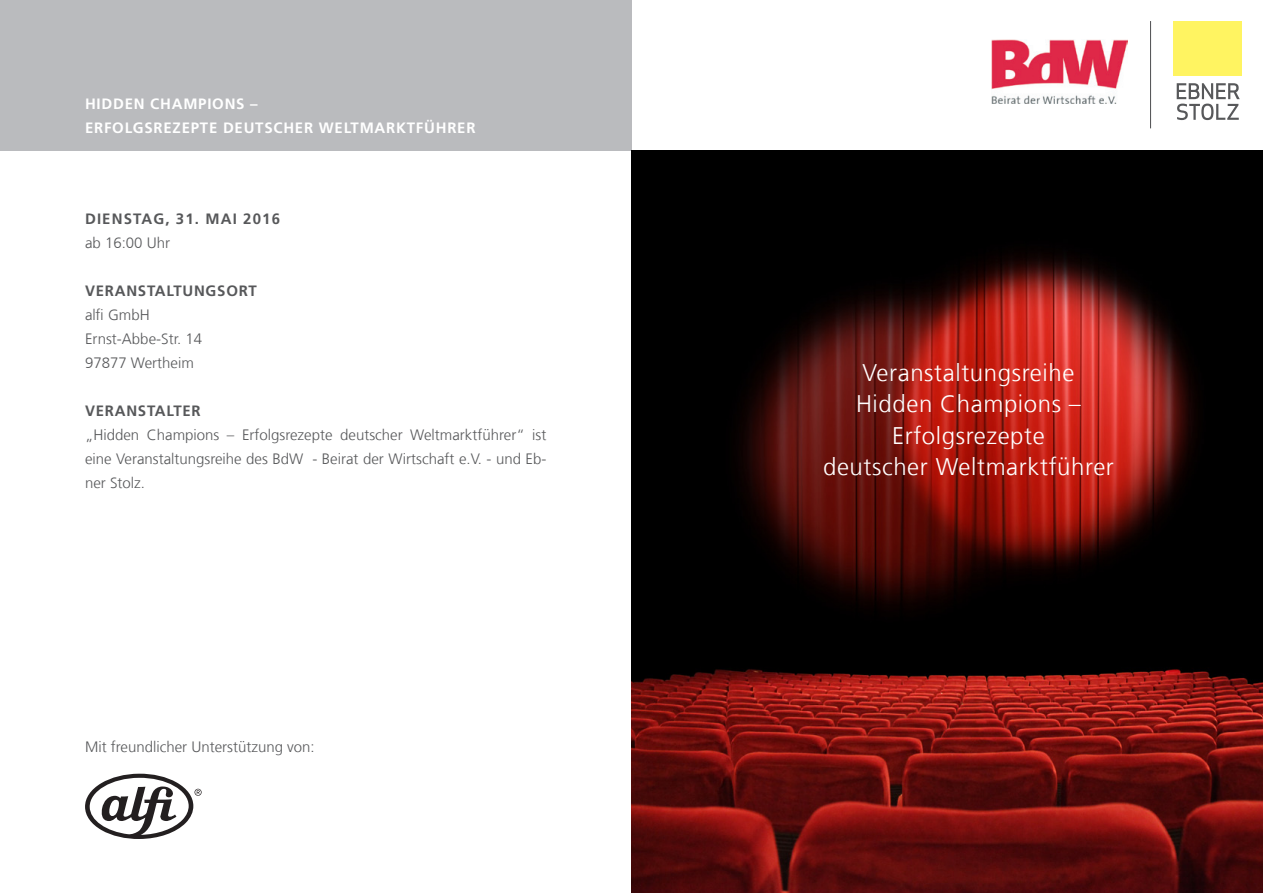
<style>
.page{position:relative;width:1263px;height:893px;background:#fff}
.page>*{position:absolute;margin:0;border:0;box-sizing:border-box;transform-origin:0 0}
.t1{font:300 24px/31.5px "Frutiger LT Com";letter-spacing:.025em;color:#fff;text-align:center}
.t2{font:300 15px/24px "Frutiger LT Com";color:#57585a}
.t3{font:700 15px/24px "Frutiger LT Com";letter-spacing:.05em;color:#fff}
.t4{font:700 15px "Frutiger LT Com";letter-spacing:.05em;color:#57585a}
.t5{font:700 15px "Frutiger LT Com";letter-spacing:.075em;color:#57585a}
</style>
<div class="page">
<div style="left:0;top:0;width:631px;height:150px;background:#babbbe"></div>
<img style="left:631px;top:150px;width:632px;height:743px">
<svg style="left:1177px;top:83px;width:63px;height:37px"></svg>
<div style="left:1173px;top:21px;width:69px;height:55px;background:#fff461"></div>
<hr style="left:1150px;top:21px;width:1px;height:107px;background:#57585a">
<img style="left:991px;top:39px;width:136px;height:65px">
<svg style="left:85px;top:774px;width:117px;height:65px"></svg>
<p class="t3" style="left:85px;top:92px;width:392px">HIDDEN CHAMPIONS –<br>ERFOLGSREZEPTE DEUTSCH ER WELTMARKTFÜH RER</p>
<p class="t5" style="left:85px;top:210px;width:196px">DIENSTAG, 31. MAI 2016</p>
<p class="t2" style="left:85px;top:231px;width:87px">ab 16:00 Uhr</p>
<p class="t4" style="left:85px;top:282px;width:173px">VERANSTALTUNGSORT</p>
<p class="t2" style="left:85px;top:303px;width:119px">alfi GmbH<br>Ernst-Abbe-Str. 14<br>97877 Wertheim</p>
<p class="t4" style="left:85px;top:402px;width:117px">VERANSTALTER</p>
<p class="t2" style="left:85px;top:423px;width:463px;text-align:justify">„Hidden Champions – Erfolgsrezepte deutscher Weltmarktführer“ ist eine Veranstaltungsreihe des BdW - Beirat der Wirtschaft e.V. - und Eb&shy;ner Stolz.</p>
<p class="t2" style="left:85px;top:735px;width:231px">Mit freundlicher Unterstützung von:</p>
<h1 class="t1" style="left:823px;top:357px;width:292px">Veranstaltungsreihe<br>Hidden Champions –<br>Erfolgsrezepte<br>deutscher Weltmarktführer</h1>
</div>
